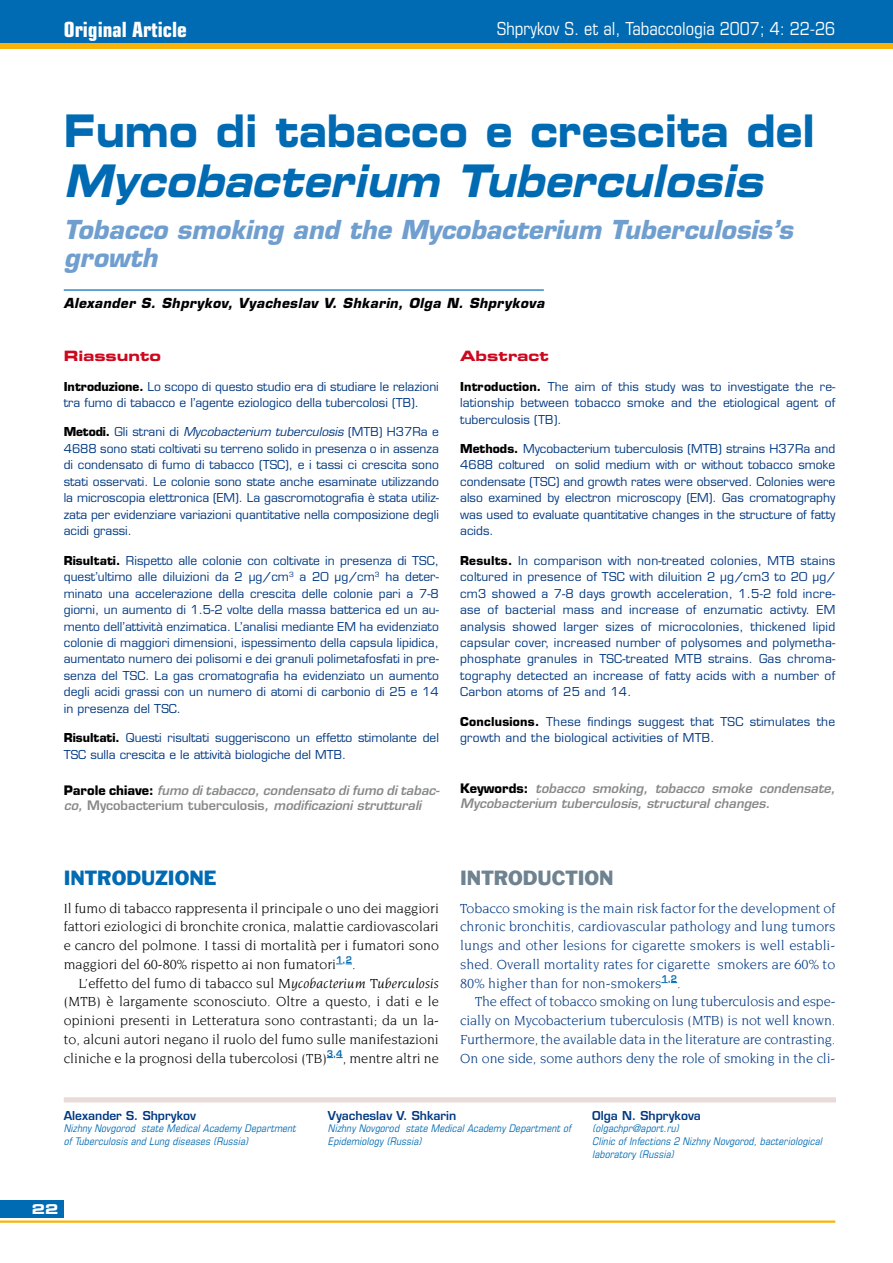
<style>
.page{position:relative;width:893px;height:1263px;background:#fff}
.page>*{position:absolute;margin:0;border:0;box-sizing:border-box;transform-origin:0 0}
.t1{font:45px "Eurostile Bold Extended Two";color:#006ab2;scale:.8 1}
.t2{font:italic 45px "Eurostile Bold Extended Two";color:#006ab2;scale:.8 1}
.t3{font:italic 700 25.5px/28.5px "Eurostile";color:#6f9ecf}
.t4{font:700 condensed 21px "Eurostile";color:#fff}
.t5{font:18.9px "Franklin Gothic BT";color:#006ab2}
.t6{font:18.9px "Franklin Gothic BT";color:#6e8290}
.t7{font:condensed 18px "Eurostile";color:#fff}
.t8{font:14.25px/18.8px "Novarese";color:#000;text-align:justify}
.t9{font:14.25px/18.8px "Novarese";letter-spacing:-.005em;color:#003882;text-align:justify}
.t10{font:14.25px "Eurostile Bold Extended Two";color:#cd071e}
.t11{font:italic 700 13.5px "Eurostile";letter-spacing:.03em;color:#000}
.t12{font:13.5px "Eurostile Bold Extended Two";color:#fff}
.t13{font:italic 600 12.75px/15px "Eurostile";color:#87888a}
.t14{font:12px/16.5px "Eurostile";color:#003882;text-align:justify}
.t15{font:12px/16.5px "Eurostile";letter-spacing:.02em;color:#003882}
.t16{font:600 12px "Eurostile";color:#003882}
.t17{font:italic condensed 10.5px/12.8px "Eurostile";color:#006ab2}
.s1{font-weight:700;color:#000}
.s2{font-style:italic}
.s3{font-weight:700;font-style:normal;color:#000}
.s4{font-style:normal}
</style>
<div class="page">
<hr style="left:0;top:1221px;width:835px;height:2px;background:#f9b207">
<div style="left:0;top:1200px;width:64px;height:17px;background:#006ab2"></div>
<hr style="left:64px;top:289px;width:480px;height:2px;background:#006ab2">
<div style="left:0;top:0;width:893px;height:43px;background:#006ab2"></div>
<div style="left:0;top:43px;width:893px;height:6px;background:#f9b207"></div>
<svg style="left:336px;top:963px;width:16px;height:1px"></svg>
<svg style="left:327px;top:1057px;width:16px;height:1px"></svg>
<div style="left:64px;top:1097px;width:772px;height:6px;background:#eadad9"></div>
<svg style="left:661px;top:982px;width:16px;height:1px"></svg>
<h3 class="t4" style="left:64px;top:22px;width:125px">Original Article</h3>
<h3 class="t7" style="left:497px;top:22px;width:340px">Shprykov S. et al, Tabaccologia 2007; 4: 22-26</h3>
<h1 class="t1" style="left:64px;top:115px;width:940px">Fumo di tabacco e crescita del</h1>
<h1 class="t2" style="left:64px;top:164px;width:886px">Mycobacterium Tuberculosis</h1>
<h2 class="t3" style="left:64px;top:218px;width:730px">Tobacco smoking and the Mycobacterium Tuberculosis’s growth</h2>
<p class="t11" style="left:64px;top:298px;width:482px">Alexander S. Shprykov, Vyacheslav V. Shkarin, Olga N. Shprykova</p>
<p class="t10" style="left:64px;top:351px;width:99px">Riassunto</p>
<p class="t14" style="left:64px;top:379px;width:377px"><span class="s1">Introduzione.</span> Lo scopo di questo studio era di studiare le relazioni tra fumo di tabacco e l’agente eziologico della tubercolosi (TB).</p>
<p class="t14" style="left:64px;top:425px;width:377px"><span class="s1">Metodi.</span> Gli strani di <span class="s2">Mycobacterium tuberculosis</span> (MTB) H37Ra e 4688 sono stati coltivati su terreno solido in presenza o in assenza di condensato di fumo di tabacco (TSC), e i tassi ci crescita sono stati osservati. Le colonie sono state anche esaminate utilizzando la microscopia elettronica (EM). La gascromotografia è stata utiliz&shy;zata per evidenziare variazioni quantitative nella composizione degli acidi grassi.</p>
<p class="t14" style="left:64px;top:553px;width:377px"><span class="s1">Risultati.</span> Rispetto alle colonie con coltivate in presenza di TSC, quest’ultimo alle diluizioni da 2 μg/cm<sup>3</sup> a 20 μg/cm<sup>3</sup> ha deter&shy;minato una accelerazione della crescita delle colonie pari a 7-8 giorni, un aumento di 1.5-2 volte della massa batterica ed un au&shy;mento dell’attività enzimatica. L’analisi mediante EM ha evidenziato colonie di maggiori dimensioni, ispessimento della capsula lipidica, aumentato numero dei polisomi e dei granuli polimetafosfati in pre&shy;senza del TSC. La gas cromatografia ha evidenziato un aumento degli acidi grassi con un numero di atomi di carbonio di 25 e 14 in presenza del TSC.</p>
<p class="t14" style="left:64px;top:731px;width:377px"><span class="s1">Risultati.</span> Questi risultati suggeriscono un effetto stimolante del<br>TSC sulla crescita e le attività biologiche del MTB.</p>
<p class="t13" style="left:64px;top:784px;width:377px"><span class="s3">Parole chiave:</span> fumo di tabacco, condensato di fumo di tabac&shy;co, <span class="s4">Mycobacterium tuberculosis</span>, modificazioni strutturali</p>
<p class="t10" style="left:460px;top:351px;width:90px">Abstract</p>
<p class="t14" style="left:460px;top:379px;width:377px"><span class="s1">Introduction.</span> The aim of this study was to investigate the re&shy;lationship between tobacco smoke and the etiological agent of tuberculosis (TB).</p>
<p class="t14" style="left:460px;top:441px;width:377px"><span class="s1">Methods.</span> Mycobacterium tuberculosis (MTB) strains H37Ra and 4688 coltured on solid medium with or without tobacco smoke condensate (TSC) and growth rates were observed. Colonies were also examined by electron microscopy (EM). Gas cromatography was used to evaluate quantitative changes in the structure of fatty acids.</p>
<p class="t14" style="left:460px;top:553px;width:377px"><span class="s1">Results.</span> In comparison with non-treated colonies, MTB stains coltured in presence of TSC with diluition 2 μg/cm3 to 20 μg/ cm3 showed a 7-8 days growth acceleration, 1.5-2 fold incre&shy;ase of bacterial mass and increase of enzumatic activty. EM analysis showed larger sizes of microcolonies, thickened lipid capsular cover, increased number of polysomes and polymetha&shy;phosphate granules in TSC-treated MTB strains. Gas chroma&shy;tography detected an increase of fatty acids with a number of Carbon atoms of 25 and 14.</p>
<p class="t15" style="left:460px;top:714px;width:377px"><span class="s1">Conclusions.</span> These findings suggest that TSC stimulates the growth and the biological activities of MTB.</p>
<p class="t13" style="left:460px;top:783px;width:377px"><span class="s3">Keywords:</span> tobacco smoking, tobacco smoke condensate,<br>Mycobacterium tuberculosis, structural changes.</p>
<h3 class="t5" style="left:64px;top:870px;width:154px">INTRODUZIONE</h3>
<p class="t8" style="left:64px;top:899px;width:377px">Il fumo di tabacco rappresenta il principale o uno dei maggiori fattori eziologici di bronchite cronica, malattie cardiovascolari e cancro del polmone. I tassi di mortalità per i fumatori sono maggiori del 60-80% rispetto ai non fumatori<sup>1,2</sup>.</p>
<p class="t8" style="left:64px;top:974px;width:377px;text-indent:15px">L’effetto del fumo di tabacco sul <span class="s2">Mycobacterium Tuberculosis </span>(MTB) è largamente sconosciuto. Oltre a questo, i dati e le opinioni presenti in Letteratura sono contrastanti; da un la&shy;to, alcuni autori negano il ruolo del fumo sulle manifestazioni cliniche e la prognosi della tubercolosi (TB)<sup>3,4</sup>, mentre altri ne</p>
<h3 class="t6" style="left:460px;top:870px;width:155px">INTRODUCTION</h3>
<p class="t9" style="left:460px;top:899px;width:377px">Tobacco smoking is the main risk factor for the development of chronic bronchitis, cardiovascular pathology and lung tumors lungs and other lesions for cigarette smokers is well establi&shy;shed. Overall mortality rates for cigarette smokers are 60% to 80% higher than for non-smokers<sup>1,2</sup>.</p>
<p class="t9" style="left:460px;top:993px;width:377px;text-indent:15px">The effect of tobacco smoking on lung tuberculosis and espe&shy;cially on Mycobacterium tuberculosis (MTB) is not well known.<br>Furthermore, the available data in the literature are contrasting.<br>On one side, some authors deny the role of smoking in the cli-</p>
<p class="t16" style="left:64px;top:1111px;width:134px">Alexander S. Shprykov</p>
<p class="t17" style="left:64px;top:1123px;width:235px">Nizhny Novgorod state Medical Academy Department of Tuberculosis and Lung diseases (Russia)</p>
<p class="t12" style="left:32px;top:1204px;width:28px">22</p>
<p class="t16" style="left:328px;top:1111px;width:130px">Vyacheslav V. Shkarin</p>
<p class="t17" style="left:328px;top:1123px;width:244px">Nizhny Novgorod state Medical Academy Department of<br>Epidemiology (Russia)</p>
<p class="t16" style="left:592px;top:1111px;width:110px">Olga N. Shprykova</p>
<p class="t17" style="left:592px;top:1123px;width:233px">(olgachpr@aport.ru)<br>Clinic of Infections 2 Nizhny Novgorod, bacteriological laboratory (Russia)</p>
</div>
